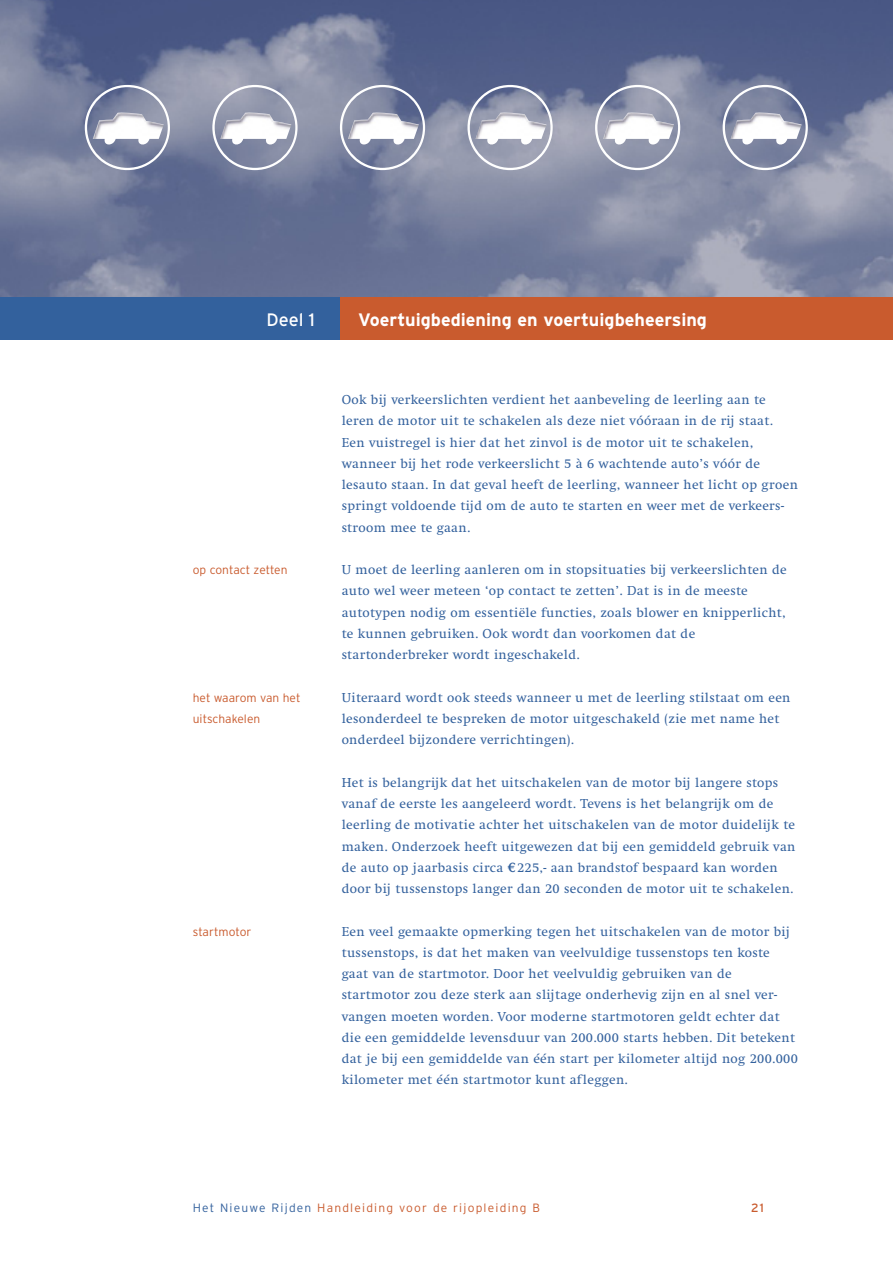
<style>
.page{position:relative;width:893px;height:1263px;background:#fff}
.page>*{position:absolute;margin:0;border:0;box-sizing:border-box;transform-origin:0 0}
.t1{font:700 18px "Interstate";color:#fff}
.t2{font:18px "Interstate";color:#fff}
.t3{font:13.5px/21.3px "Swift";letter-spacing:.025em;color:#33619d}
.t4{font:300 12px/21.3px "Interstate";color:#c95b2e}
.t5{font:300 12px "Interstate";letter-spacing:.1em;color:#c95b2e}
.t6{font:12px "Interstate";color:#c95b2e}
.s1{font-family:"Linotype Euro Font Rto S"}
.s2{color:#33619d}
</style>
<div class="page">
<img style="left:0;top:0;width:893px;height:298px">
<div style="left:0;top:298px;width:340px;height:42px;background:#33619d"></div>
<div style="left:340px;top:298px;width:553px;height:42px;background:#c95b2e"></div>
<img style="left:85px;top:85px;width:85px;height:85px">
<img style="left:212px;top:85px;width:86px;height:85px">
<img style="left:340px;top:85px;width:85px;height:85px">
<img style="left:467px;top:85px;width:86px;height:85px">
<img style="left:595px;top:85px;width:85px;height:85px">
<img style="left:723px;top:85px;width:85px;height:85px">
<h1 class="t2" style="left:267px;top:309px;width:50px">Deel 1</h1>
<h1 class="t1" style="left:358px;top:309px;width:350px">Voertuigbediening en voertuigbeheersing</h1>
<p class="t4" style="left:193px;top:559px;width:96px">op contact zetten</p>
<p class="t4" style="left:193px;top:687px;width:109px">het waarom van het uitschakelen</p>
<p class="t4" style="left:193px;top:920px;width:60px">startmotor</p>
<p class="t3" style="left:342px;top:389px;width:458px">Ook bij verkeerslichten verdient het aanbeveling de leerling aan te leren de motor uit te schakelen als deze niet vóóraan in de rij staat.<br>Een vuistregel is hier dat het zinvol is de motor uit te schakelen, wanneer bij het rode verkeerslicht 5 à 6 wachtende auto’s vóór de lesauto staan. In dat geval heeft de leerling, wanneer het licht op groen springt voldoende tijd om de auto te starten en weer met de verkeers&shy;stroom mee te gaan.</p>
<p class="t3" style="left:342px;top:559px;width:447px">U moet de leerling aanleren om in stopsituaties bij verkeerslichten de auto wel weer meteen ‘op contact te zetten’. Dat is in de meeste autotypen nodig om essentiële functies, zoals blower en knipperlicht, te kunnen gebruiken. Ook wordt dan voorkomen dat de startonderbreker wordt ingeschakeld.</p>
<p class="t3" style="left:342px;top:687px;width:450px">Uiteraard wordt ook steeds wanneer u met de leerling stilstaat om een lesonderdeel te bespreken de motor uitgeschakeld (zie met name het onderdeel bijzondere verrichtingen).</p>
<p class="t3" style="left:342px;top:772px;width:455px">Het is belangrijk dat het uitschakelen van de motor bij langere stops vanaf de eerste les aangeleerd wordt. Tevens is het belangrijk om de leerling de motivatie achter het uitschakelen van de motor duidelijk te maken. Onderzoek heeft uitgewezen dat bij een gemiddeld gebruik van de auto op jaarbasis circa <span class="s1">i</span> 225,- aan brandstof bespaard kan worden door bij tussenstops langer dan 20 seconden de motor uit te schakelen.</p>
<p class="t3" style="left:342px;top:921px;width:458px">Een veel gemaakte opmerking tegen het uitschakelen van de motor bij tussenstops, is dat het maken van veelvuldige tussenstops ten koste gaat van de startmotor. Door het veelvuldig gebruiken van de startmotor zou deze sterk aan slijtage onderhevig zijn en al snel ver&shy;vangen moeten worden. Voor moderne startmotoren geldt echter dat die een gemiddelde levensduur van 200.000 starts hebben. Dit betekent dat je bij een gemiddelde van één start per kilometer altijd nog 200.000 kilometer met één startmotor kunt afleggen.</p>
<p class="t5" style="left:193px;top:1201px;width:349px"><span class="s2">Het Nieuwe Rijden</span> Handleiding voor de rijopleiding B</p>
<p class="t6" style="left:751px;top:1201px;width:14px">21</p>
</div>
